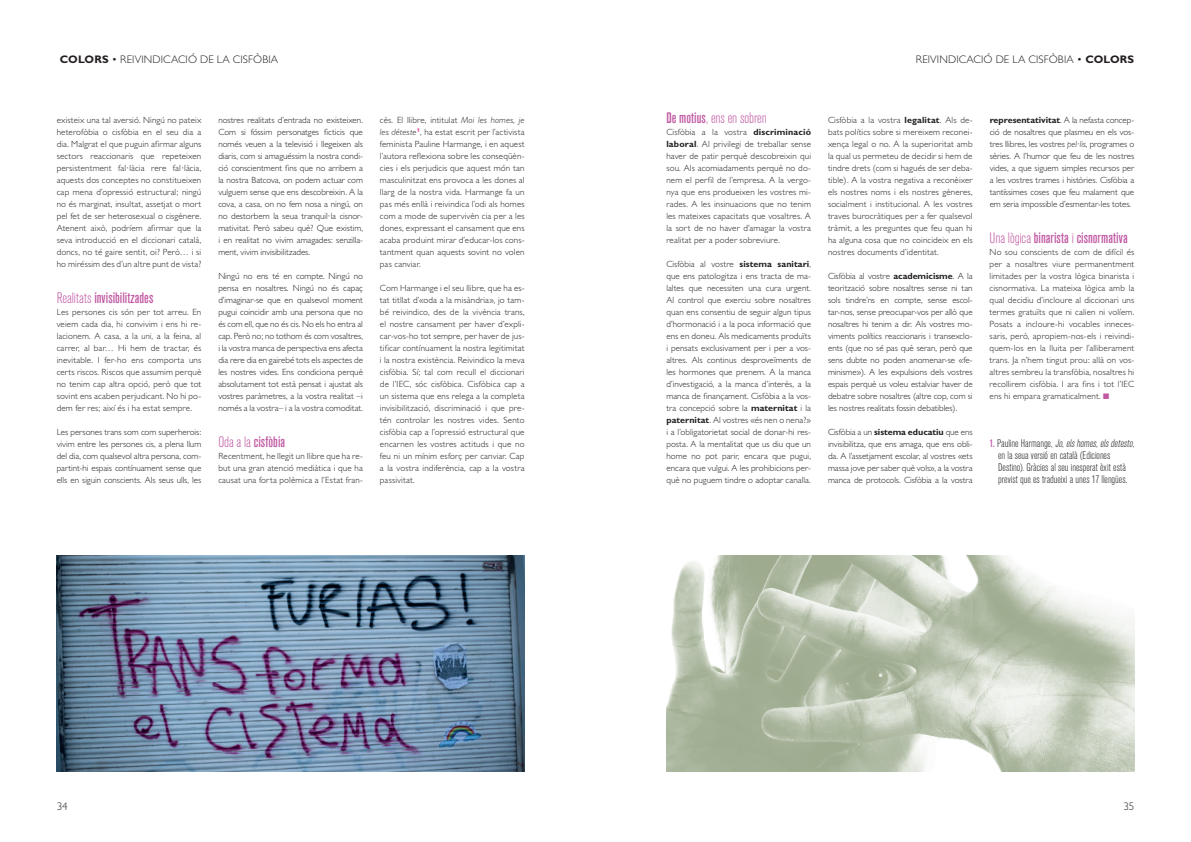
<style>
.page{position:relative;width:1191px;height:842px;background:#fff}
.page>*{position:absolute;margin:0;border:0;box-sizing:border-box;transform-origin:0 0}
.t1{font:500 condensed 15px "Akzidenz Grotesk BQ";color:#c058a2}
.t2{font:300 condensed 15px "Akzidenz Grotesk BQ";letter-spacing:-.01em;color:#c058a2}
.t3{font:300 condensed 11px/12px "Akzidenz Grotesk BQ";color:#231f20}
.t4{font:300 11px "Gill Sans";letter-spacing:.01em;color:#231f20}
.t5{font:300 9px/12px "Gill Sans";letter-spacing:.01em;color:#231f20;text-align:justify}
.s1{font-weight:700}
.s2{font-weight:300}
.s3{font-style:italic}
.s4{font-weight:500}
.s5{color:#c058a2}
.s6{font-weight:500;color:#c058a2}
</style>
<div class="page">
<img style="left:666px;top:555px;width:468px;height:216px">
<img style="left:57px;top:555px;width:467px;height:216px">
<p class="t4" style="left:60px;top:53px;width:220px"><span class="s1">COLORS</span> • REIVINDICACIÓ DE LA CISFÒBIA</p>
<p class="t4" style="left:915px;top:53px;width:220px">REIVINDICACIÓ DE LA CISFÒBIA • <span class="s1">COLORS</span></p>
<p class="t5" style="left:57px;top:114px;width:146px">existeix una tal aversió. Ningú no pateix heterofòbia o cisfòbia en el seu dia a dia. Malgrat el que puguin afirmar alguns sectors reaccionaris que repeteixen persistentment fal·làcia rere fal·làcia, aquests dos conceptes no constitueixen cap mena d’opressió estructural; ningú no és marginat, insultat, assetjat o mort pel fet de ser heterosexual o cisgènere.<br>Atenent això, podríem afirmar que la seva introducció en el diccionari català, doncs, no té gaire sentit, oi? Però… i si ho miréssim des d’un altre punt de vista?</p>
<h1 class="t1" style="left:57px;top:289px;width:98px"><span class="s2">Realitats</span> invisibilitzades</h1>
<p class="t5" style="left:57px;top:306px;width:146px">Les persones cis són per tot arreu. En veiem cada dia, hi convivim i ens hi re&shy;lacionem. A casa, a la <span class="s3">uni</span>, a la feina, al carrer, al bar… Hi hem de tractar, és inevitable. I fer-ho ens comporta uns certs riscos. Riscos que assumim perquè no tenim cap altra opció, però que tot sovint ens acaben perjudicant. No hi po&shy;dem fer res; així és i ha estat sempre.</p>
<p class="t5" style="left:57px;top:426px;width:146px">Les persones trans som com superherois: vivim entre les persones cis, a plena llum del dia, com qualsevol altra persona, com&shy;partint-hi espais contínuament sense que ells en siguin conscients. Als seus ulls, les</p>
<p class="t5" style="left:218px;top:114px;width:146px">nostres realitats d’entrada no existeixen.<br>Com si fóssim personatges ficticis que només veuen a la televisió i llegeixen als diaris, com si amaguéssim la nostra condi&shy;ció conscientment fins que no arribem a la nostra Batcova, on podem actuar com vulguem sense que ens descobreixin. A la cova, a casa, on no fem nosa a ningú, on no destorbem la seua tranquil·la cisnor&shy;mativitat. Però sabeu què? Que existim, i en realitat no vivim amagades: senzilla&shy;ment, vivim invisibilitzades.</p>
<p class="t5" style="left:218px;top:270px;width:146px">Ningú no ens té en compte. Ningú no pensa en nosaltres. Ningú no és capaç d’imaginar-se que en qualsevol moment pugui coincidir amb una persona que no és com ell, que no és cis. No els ho entra al cap. Però no; no tothom és com vosaltres, i la vostra manca de perspectiva ens afecta dia rere dia en gairebé tots els aspectes de les nostres vides. Ens condiciona perquè absolutament tot està pensat i ajustat als vostres paràmetres, a la vostra realitat –i només a la vostra– i a la vostra comoditat.</p>
<h1 class="t1" style="left:218px;top:433px;width:68px"><span class="s2">Oda a la</span> cisfòbia</h1>
<p class="t5" style="left:218px;top:450px;width:146px">Recentment, he llegit un llibre que ha re&shy;but una gran atenció mediàtica i que ha causat una forta polèmica a l’Estat fran-</p>
<p class="t5" style="left:380px;top:114px;width:146px">cès. El llibre, intitulat <span class="s3">Moi les homes, je les déteste</span><sup>1</sup>, ha estat escrit per l’activista feminista Pauline Harmange, i en aquest l’autora reflexiona sobre les conseqüèn&shy;cies i els perjudicis que aquest món tan masculinitzat ens provoca a les dones al llarg de la nostra vida. Harmange fa un pas més enllà i reivindica l’odi als homes com a mode de supervivèn cia per a les dones, expressant el cansament que ens acaba produint mirar d’educar-los cons&shy;tantment quan aquests sovint no volen pas canviar.</p>
<p class="t5" style="left:380px;top:282px;width:146px">Com Harmange i el seu llibre, que ha es&shy;tat titllat d’«oda a la misàndria», jo tam&shy;bé reivindico, des de la vivència trans, el nostre cansament per haver d’expli&shy;car-vos-ho tot sempre, per haver de jus&shy;tificar contínuament la nostra legitimitat i la nostra existència. Reivindico la meva cisfòbia. Sí; tal com recull el diccionari de l’IEC, sóc cisfòbica. Cisfòbica cap a un sistema que ens relega a la completa invisibilització, discriminació i que pre&shy;tén controlar les nostres vides. Sento cisfòbia cap a l’opressió estructural que encarnen les vostres actituds i que no feu ni un mínim esforç per canviar. Cap a la vostra indiferència, cap a la vostra passivitat.</p>
<h1 class="t2" style="left:666px;top:110px;width:102px"><span class="s4">De motius</span>, ens en sobren</h1>
<p class="t5" style="left:666px;top:126px;width:146px">Cisfòbia a la vostra <span class="s1">discriminació laboral</span>. Al privilegi de treballar sense haver de patir perquè descobreixin qui sou. Als acomiadaments perquè no do&shy;nem el perfil de l’empresa. A la vergo&shy;nya que ens produeixen les vostres mi&shy;rades. A les insinuacions que no tenim les mateixes capacitats que vosaltres. A la sort de no haver d’amagar la vostra realitat per a poder sobreviure.</p>
<p class="t5" style="left:666px;top:258px;width:146px">Cisfòbia al vostre <span class="s1">sistema sanitari</span>, que ens patologitza i ens tracta de ma&shy;laltes que necessiten una cura urgent.<br>Al control que exerciu sobre nosaltres quan ens consentiu de seguir algun tipus d’hormonació i a la poca informació que ens en doneu. Als medicaments produïts i pensats exclusivament per i per a vos&shy;altres. Als continus desproveïments de les hormones que prenem. A la manca d’investigació, a la manca d’interès, a la manca de finançament. Cisfòbia a la vos&shy;tra concepció sobre la <span class="s1">maternitat</span> i la <span class="s1">paternitat</span>. Al vostres «és nen o nena?» i a l’obligatorietat social de donar-hi res&shy;posta. A la mentalitat que us diu que un home no pot parir, encara que pugui, encara que vulgui. A les prohibicions per&shy;què no puguem tindre o adoptar canalla.</p>
<p class="t5" style="left:828px;top:114px;width:146px">Cisfòbia a la vostra <span class="s1">legalitat</span>. Als de&shy;bats polítics sobre si mereixem reconei&shy;xença legal o no. A la superioritat amb la qual us permeteu de decidir si hem de tindre drets (com si hagués de ser deba&shy;tible). A la vostra negativa a reconèixer els nostres noms i els nostres gèneres, socialment i institucional. A les vostres traves burocràtiques per a fer qualsevol tràmit, a les preguntes que feu quan hi ha alguna cosa que no coincideix en els nostres documents d’identitat.</p>
<p class="t5" style="left:828px;top:270px;width:146px">Cisfòbia al vostre <span class="s1">academicisme</span>. A la teorització sobre nosaltres sense ni tan sols tindre’ns en compte, sense escol&shy;tar-nos, sense preocupar-vos per allò que nosaltres hi tenim a dir. Als vostres mo&shy;viments polítics reaccionaris i transexclo&shy;ents (que no sé pas què seran, però que sens dubte no poden anomenar-se «fe&shy;minisme»). A les expulsions dels vostres espais perquè us voleu estalviar haver de debatre sobre nosaltres (altre cop, com si les nostres realitats fossin debatibles).</p>
<p class="t5" style="left:828px;top:426px;width:146px">Cisfòbia a un <span class="s1">sistema educatiu</span> que ens invisibilitza, que ens amaga, que ens obli&shy;da. A l’assetjament escolar, al vostres «ets massa jove per saber què vols», a la vostra manca de protocols. Cisfòbia a la vostra</p>
<p class="t5" style="left:989px;top:114px;width:146px"><span class="s1">representativitat</span>. A la nefasta concep&shy;ció de nosaltres que plasmeu en els vos&shy;tres llibres, les vostres <span class="s3">pel·lis</span>, programes o sèries. A l’humor que feu de les nostres vides, a que siguem simples recursos per a les vostres trames i històries. Cisfòbia a tantíssimes coses que feu malament que em seria impossible d’esmentar-les totes.</p>
<h1 class="t1" style="left:989px;top:229px;width:140px"><span class="s2">Una lògica</span> binarista <span class="s2">i</span> cisnormativa</h1>
<p class="t5" style="left:989px;top:246px;width:146px">No sou conscients de com de difícil és per a nosaltres viure permanentment limitades per la vostra lògica binarista i cisnormativa. La mateixa lògica amb la qual decidiu d’incloure al diccionari uns termes gratuïts que ni calien ni volíem.<br>Posats a incloure-hi vocables inneces&shy;saris, però, apropiem-nos-els i reivindi&shy;quem-los en la lluita per l’alliberament trans. Ja n’hem tingut prou: allà on vos&shy;altres sembreu la transfòbia, nosaltres hi recollirem cisfòbia. I ara fins i tot l’IEC ens hi empara gramaticalment. <span class="s5">■</span></p>
<p class="t3" style="left:998px;top:438px;width:140px;text-indent:-9px"><span class="s6">1.</span> P a u l i n e H a r m a n g e , <span class="s3">Jo,elshomes,elsdetesto, </span>en la seua versió en català (Ediciones Destino). Gràcies al seu inesperat èxit està previst que es tradueixi a unes 17 llengües.</p>
<p class="t4" style="left:57px;top:800px;width:13px">34</p>
<p class="t4" style="left:1123px;top:800px;width:12px">35</p>
</div>
